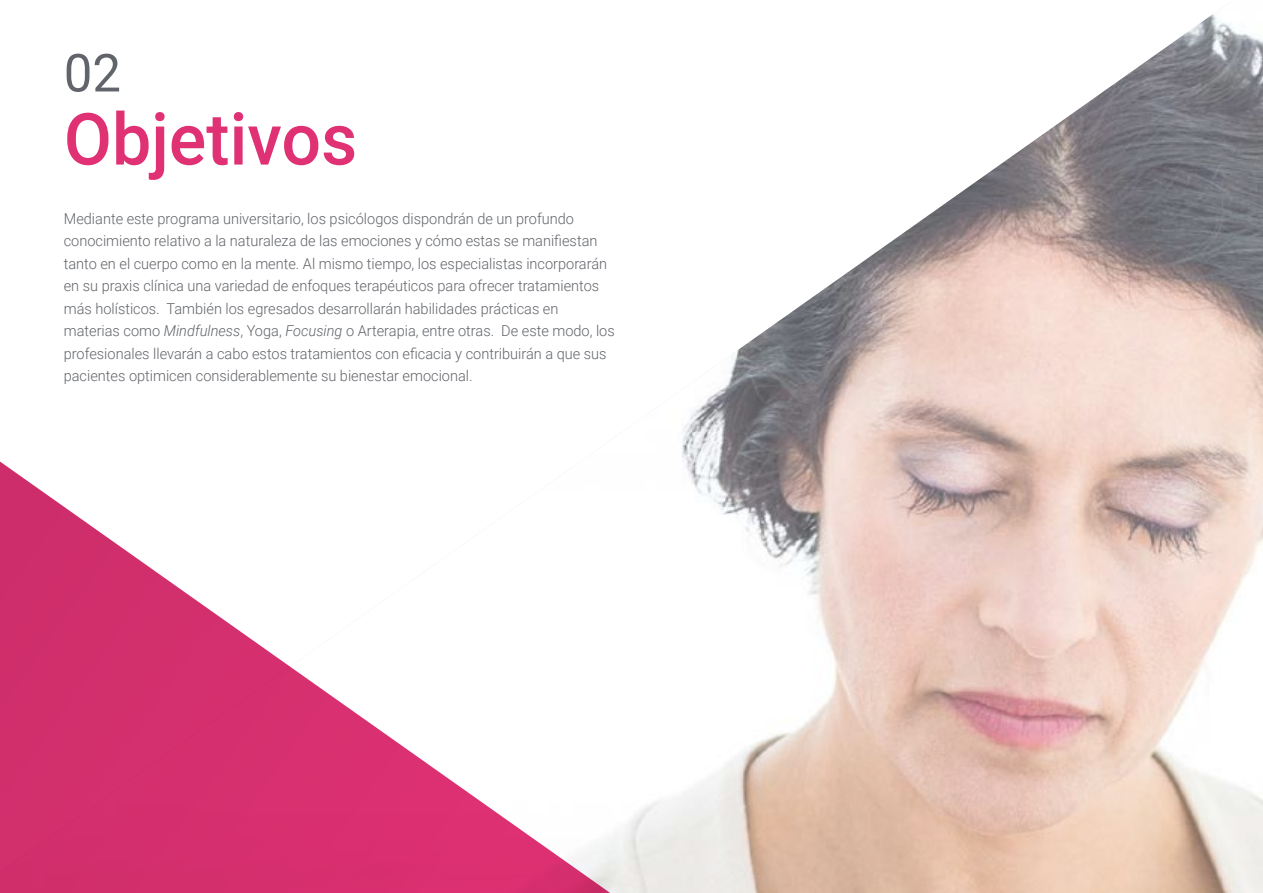
<style>
.page{position:relative;width:1263px;height:893px;background:#fff}
.page>*{position:absolute;margin:0;border:0;box-sizing:border-box;transform-origin:0 0}
.t1{font:500 72px "Roboto";color:#df3174}
.t2{font:52.5px "Roboto";color:#61646a}
.t3{font:300 15px/22.5px "Roboto";color:#61646a}
.s1{font-style:italic}
</style>
<div class="page">
<img style="left:640px;top:14px;width:623px;height:879px">
<svg style="left:0;top:461px;width:640px;height:432px"></svg>
<h2 class="t2" style="left:64px;top:36px;width:59px">02</h2>
<h1 class="t1" style="left:64px;top:89px;width:295px">Objetivos</h1>
<p class="t3" style="left:64px;top:207px;width:552px">Mediante este programa universitario, los psicólogos dispondrán de un profundo conocimiento relativo a la naturaleza de las emociones y cómo estas se manifiestan tanto en el cuerpo como en la mente. Al mismo tiempo, los especialistas incorporarán en su praxis clínica una variedad de enfoques terapéuticos para ofrecer tratamientos más holísticos. También los egresados desarrollarán habilidades prácticas en materias como <span class="s1">Mindfulness</span>, Yoga, <span class="s1">Focusing</span> o Arterapia, entre otras. De este modo, los profesionales llevarán a cabo estos tratamientos con eficacia y contribuirán a que sus pacientes optimicen considerablemente su bienestar emocional.</p>
</div>
